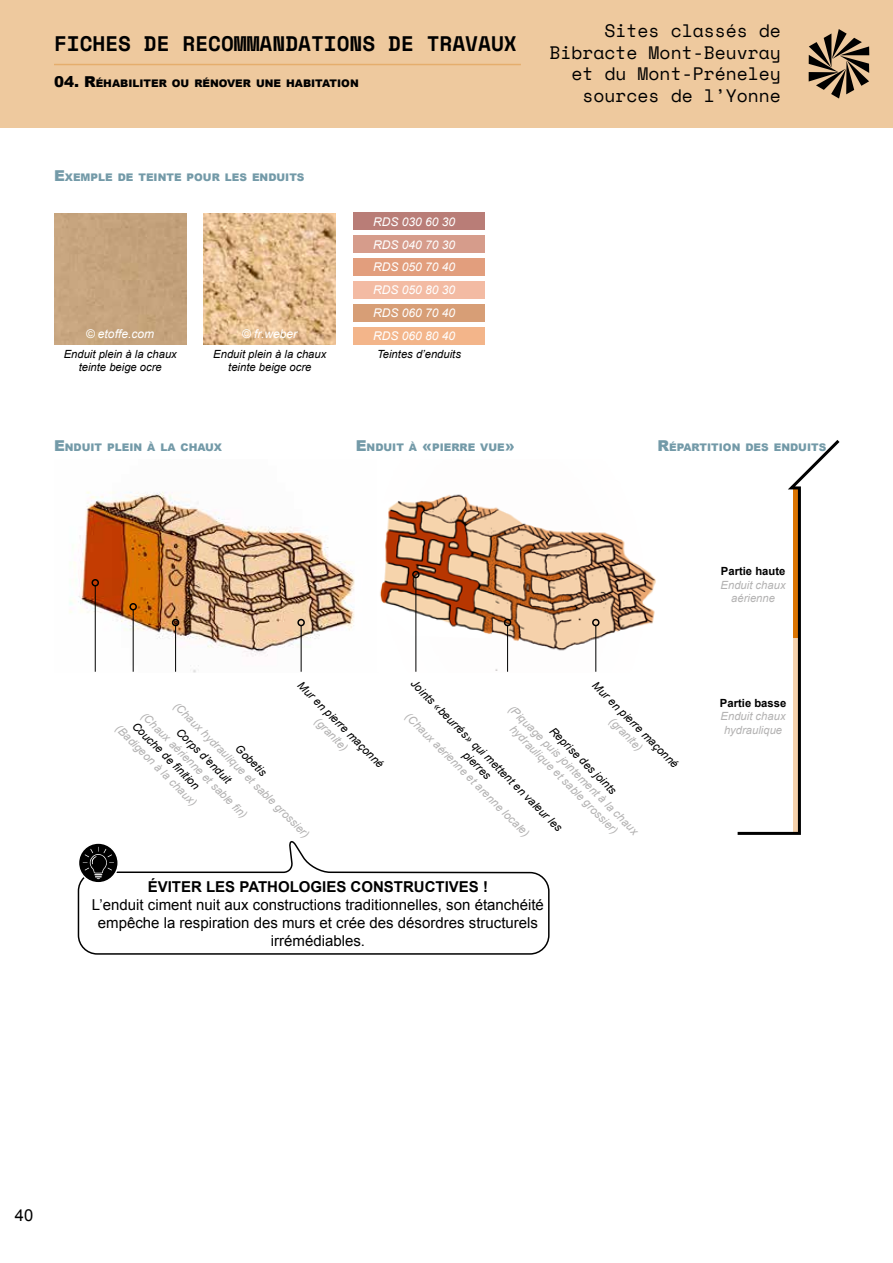
<style>
.page{position:relative;width:893px;height:1263px;background:#fff}
.page>*{position:absolute;margin:0;border:0;box-sizing:border-box;transform-origin:0 0}
.t1{font:700 21px "Space Mono";color:#000}
.t2{font:18px/21.6px "Space Mono";color:#000;text-align:right}
.t3{font:16.5px "Arial";color:#000}
.t4{font:15px/18px "Arial";color:#000;text-align:center}
.t5{font:700 15px "Arial";color:#000}
.t6{font:italic 12px/22.8px "Arial";color:#fff;text-align:justify}
.t7{font:italic 11.25px/13.5px "Arial";color:#b3b2b2;text-align:center}
.t8{font:italic 11.25px/13.5px "Arial";color:#000;text-align:center}
.t9{font:700 11.25px "Arial";color:#000}
.t10{font:900 10.5px "Arial";color:#739aa8}
.t11{font:900 10.5px "Arial";color:#000}
.s1{font-size:15px}
</style>
<div class="page">
<div style="left:0;top:0;width:893px;height:128px;background:#eec99e"></div>
<hr style="left:54px;top:64px;width:467px;height:1px;background:#dd933d">
<svg style="left:809px;top:29px;width:60px;height:70px"></svg>
<svg style="left:77px;top:841px;width:473px;height:114px"></svg>
<svg style="left:78px;top:843px;width:40px;height:40px"></svg>
<div style="left:78px;top:842px;width:41px;height:41px;border:2px solid #fff;border-radius:50%"></div>
<svg style="left:83px;top:847px;width:31px;height:32px"></svg>
<img style="left:69px;top:491px;width:286px;height:181px">
<img style="left:380px;top:494px;width:276px;height:178px">
<hr style="left:301px;top:625px;width:1px;height:47px;background:#000">
<div style="left:297px;top:619px;width:8px;height:7px;border:2px solid #000;border-radius:50%"></div>
<hr style="left:595px;top:625px;width:1px;height:47px;background:#000">
<div style="left:592px;top:619px;width:8px;height:7px;border:2px solid #000;border-radius:50%"></div>
<hr style="left:175px;top:625px;width:1px;height:47px;background:#000">
<div style="left:172px;top:619px;width:7px;height:7px;border:2px solid #000;border-radius:50%"></div>
<hr style="left:507px;top:625px;width:1px;height:47px;background:#000">
<div style="left:504px;top:619px;width:7px;height:7px;border:2px solid #000;border-radius:50%"></div>
<hr style="left:133px;top:610px;width:1px;height:62px;background:#000">
<div style="left:129px;top:603px;width:8px;height:7px;border:2px solid #000;border-radius:50%"></div>
<hr style="left:415px;top:577px;width:1px;height:95px;background:#000">
<div style="left:412px;top:571px;width:8px;height:7px;border:2px solid #000;border-radius:50%"></div>
<hr style="left:95px;top:586px;width:1px;height:86px;background:#000">
<div style="left:92px;top:579px;width:7px;height:7px;border:2px solid #000;border-radius:50%"></div>
<svg style="left:737px;top:440px;width:103px;height:395px"></svg>
<img style="left:204px;top:213px;width:132px;height:132px">
<div style="left:353px;top:213px;width:132px;height:17px;background:#b97d77"></div>
<div style="left:353px;top:235px;width:132px;height:18px;background:#d69c8b"></div>
<div style="left:353px;top:258px;width:132px;height:18px;background:#e29e7d"></div>
<div style="left:353px;top:281px;width:132px;height:18px;background:#f3bba3"></div>
<div style="left:353px;top:304px;width:132px;height:18px;background:#d79e76"></div>
<div style="left:353px;top:327px;width:132px;height:17px;background:#f3b58a"></div>
<h1 class="t1" style="left:54px;top:27px;width:464px">FICHES DE RECOMMANDATIONS DE TRAVAUX</h1>
<h2 class="t2" style="left:549px;top:19px;width:233px">Sites classés de<br>Bibracte Mont-Beuvray et du Mont-Préneley sources de l’Yonne</h2>
<p class="t11" style="left:54px;top:76px;width:99px"><span class="s1">04. R</span>ÉHABILITER</p>
<p class="t11" style="left:172px;top:76px;width:72px">OU RÉNOVER</p>
<p class="t11" style="left:256px;top:76px;width:18px">UNE</p>
<p class="t11" style="left:286px;top:76px;width:38px">HABITAT</p>
<p class="t11" style="left:337px;top:76px;width:22px">ION</p>
<p class="t10" style="left:54px;top:169px;width:28px"><span class="s1">E</span>XEMP</p>
<p class="t10" style="left:98px;top:169px;width:69px">LE DE TEINTE</p>
<p class="t10" style="left:187px;top:169px;width:54px">POUR LES</p>
<p class="t10" style="left:252px;top:169px;width:46px">ENDUITS</p>
<p class="t6" style="left:373px;top:210px;width:84px">RDS 030 60 30<br>RDS 040 70 30<br>RDS 050 70 40<br>RDS 050 80 30<br>RDS 060 70 40</p>
<p class="t6" style="left:86px;top:323px;width:70px">© etoffe.com</p>
<p class="t6" style="left:242px;top:323px;width:57px">© fr.weber</p>
<p class="t6" style="left:373px;top:324px;width:84px">RDS 060 80 40</p>
<p class="t8" style="left:64px;top:347px;width:115px">Enduit plein à la chaux teinte beige ocre</p>
<p class="t8" style="left:213px;top:347px;width:115px">Enduit plein à la chaux teinte beige ocre</p>
<p class="t8" style="left:377px;top:347px;width:86px">Teintes d’enduits</p>
<p class="t10" style="left:54px;top:439px;width:170px"><span class="s1">E</span>NDUIT PLEIN À LA CHAUX</p>
<p class="t10" style="left:356px;top:439px;width:97px"><span class="s1">E</span>NDUIT À <span class="s1">«</span>PIERRE</p>
<p class="t10" style="left:480px;top:439px;width:36px">VUE<span class="s1">»</span></p>
<p class="t10" style="left:657px;top:439px;width:28px"><span class="s1">R</span>ÉPART</p>
<p class="t10" style="left:707px;top:439px;width:55px">ITION DES</p>
<p class="t10" style="left:774px;top:439px;width:46px">ENDUITS</p>
<p class="t8" style="left:417px;top:677px;width:210px;rotate:45deg">Joints «beurrés» qui mettent en valeur les pierres</p>
<p class="t8" style="left:304px;top:679px;width:118px;rotate:45deg">Mur en pierre maçonné</p>
<p class="t8" style="left:599px;top:679px;width:118px;rotate:45deg">Mur en pierre maçonné</p>
<p class="t7" style="left:180px;top:699px;width:188px;rotate:45deg">(Chaux hydraulique et sable grossier)</p>
<p class="t7" style="left:515px;top:702px;width:180px;rotate:45deg">(Piquage puis jointement à la chaux</p>
<p class="t7" style="left:148px;top:709px;width:146px;rotate:45deg">(Chaux aérienne et sable fi n)</p>
<p class="t7" style="left:412px;top:710px;width:172px;rotate:45deg">(Chaux aérienne et arenne locale)</p>
<p class="t7" style="left:321px;top:715px;width:43px;rotate:45deg">(granite)</p>
<p class="t7" style="left:616px;top:715px;width:43px;rotate:45deg">(granite)</p>
<p class="t8" style="left:139px;top:719px;width:92px;rotate:45deg">Couche de fi nition</p>
<p class="t7" style="left:122px;top:722px;width:111px;rotate:45deg">(Badigeon à la chaux)</p>
<p class="t8" style="left:183px;top:725px;width:74px;rotate:45deg">Corps d’enduit</p>
<p class="t7" style="left:516px;top:723px;width:149px;rotate:45deg">hydraulique et sable grossier)</p>
<p class="t8" style="left:556px;top:724px;width:91px;rotate:45deg">Reprise des joints</p>
<p class="t8" style="left:242px;top:742px;width:40px;rotate:45deg">Gobetis</p>
<h3 class="t5" style="left:148px;top:876px;width:342px">ÉVITER LES PATHOLOGIES CONSTRUCTIVES !</h3>
<h3 class="t4" style="left:92px;top:895px;width:453px">L’enduit ciment nuit aux constructions traditionnelles, son étanchéité empêche la respiration des murs et crée des désordres structurels irrémédiables.</h3>
<p class="t9" style="left:721px;top:564px;width:66px">Partie haute</p>
<p class="t7" style="left:721px;top:578px;width:67px">Enduit chaux aérienne</p>
<p class="t9" style="left:720px;top:695px;width:68px">Partie basse</p>
<p class="t7" style="left:721px;top:710px;width:67px">Enduit chaux hydraulique</p>
<h3 class="t3" style="left:15px;top:1204px;width:20px">40</h3>
</div>
